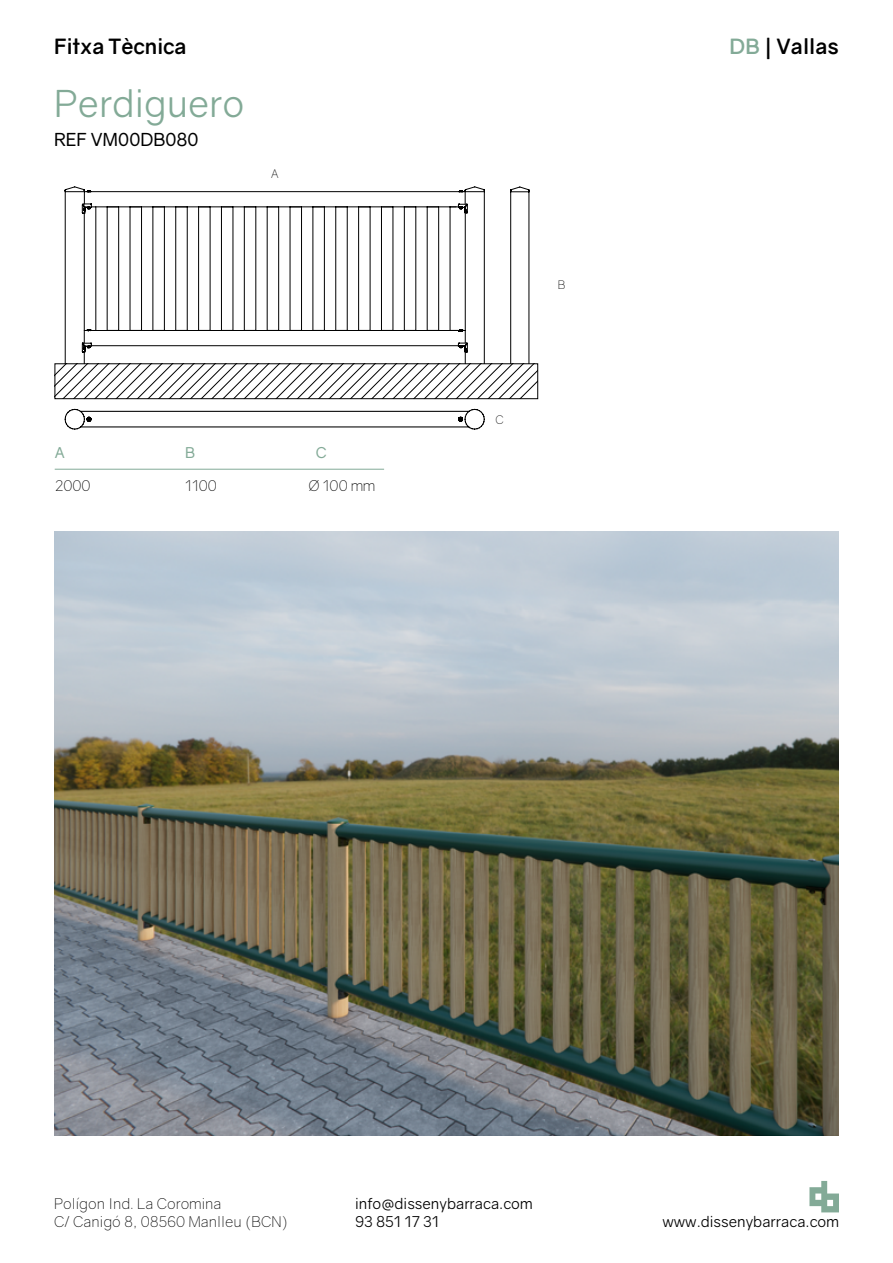
<style>
.page{position:relative;width:893px;height:1263px;background:#fff}
.page>*{position:absolute;margin:0;border:0;box-sizing:border-box;transform-origin:0 0}
.t1{font:37.5px "Gravity";color:#83aa97}
.t2{font:700 21px "Gravity";color:#000}
.t3{font:18px "Gravity";color:#000}
.t4{font:300 15px/18px "Gravity";color:#000}
.t5{font:15px/18px "Gravity";color:#000}
.t6{font:15px "Gravity";color:#83aa97}
.t7{font:300 12px "Gravity";color:#000}
.s1{color:#83aa97}
</style>
<div class="page">
<svg style="left:809px;top:1181px;width:30px;height:31px"></svg>
<img style="left:54px;top:531px;width:785px;height:604px">
<svg style="left:64px;top:408px;width:421px;height:22px"></svg>
<svg style="left:55px;top:186px;width:483px;height:211px"></svg>
<div style="left:55px;top:364px;width:483px;height:35px;border:1px solid #000"></div>
<hr style="left:55px;top:469px;width:329px;height:1px;background:#83aa97">
<h2 class="t2" style="left:54px;top:33px;width:134px">Fitxa Tècnica</h2>
<h2 class="t2" style="left:730px;top:33px;width:111px"><span class="s1">DB</span> | Vallas</h2>
<h1 class="t1" style="left:54px;top:80px;width:192px">Perdiguero</h1>
<p class="t3" style="left:54px;top:128px;width:146px">REF VM00DB080</p>
<p class="t7" style="left:271px;top:167px;width:9px">A</p>
<p class="t6" style="left:55px;top:444px;width:11px">A</p>
<p class="t4" style="left:55px;top:477px;width:37px">2000</p>
<p class="t6" style="left:185px;top:444px;width:12px">B</p>
<p class="t4" style="left:185px;top:477px;width:33px">1100</p>
<p class="t6" style="left:316px;top:444px;width:13px">C</p>
<p class="t4" style="left:308px;top:477px;width:69px">Ø 100 mm</p>
<p class="t7" style="left:495px;top:412px;width:10px">C</p>
<p class="t7" style="left:558px;top:277px;width:9px">B</p>
<p class="t4" style="left:54px;top:1195px;width:235px">Polígon Ind. La Coromina<br>C/ Canigó 8, 08560 Manlleu (BCN)</p>
<p class="t5" style="left:355px;top:1195px;width:179px">info@dissenybarraca.com<br>93 851 17 31</p>
<p class="t5" style="left:662px;top:1213px;width:178px">www.dissenybarraca.com</p>
</div>
